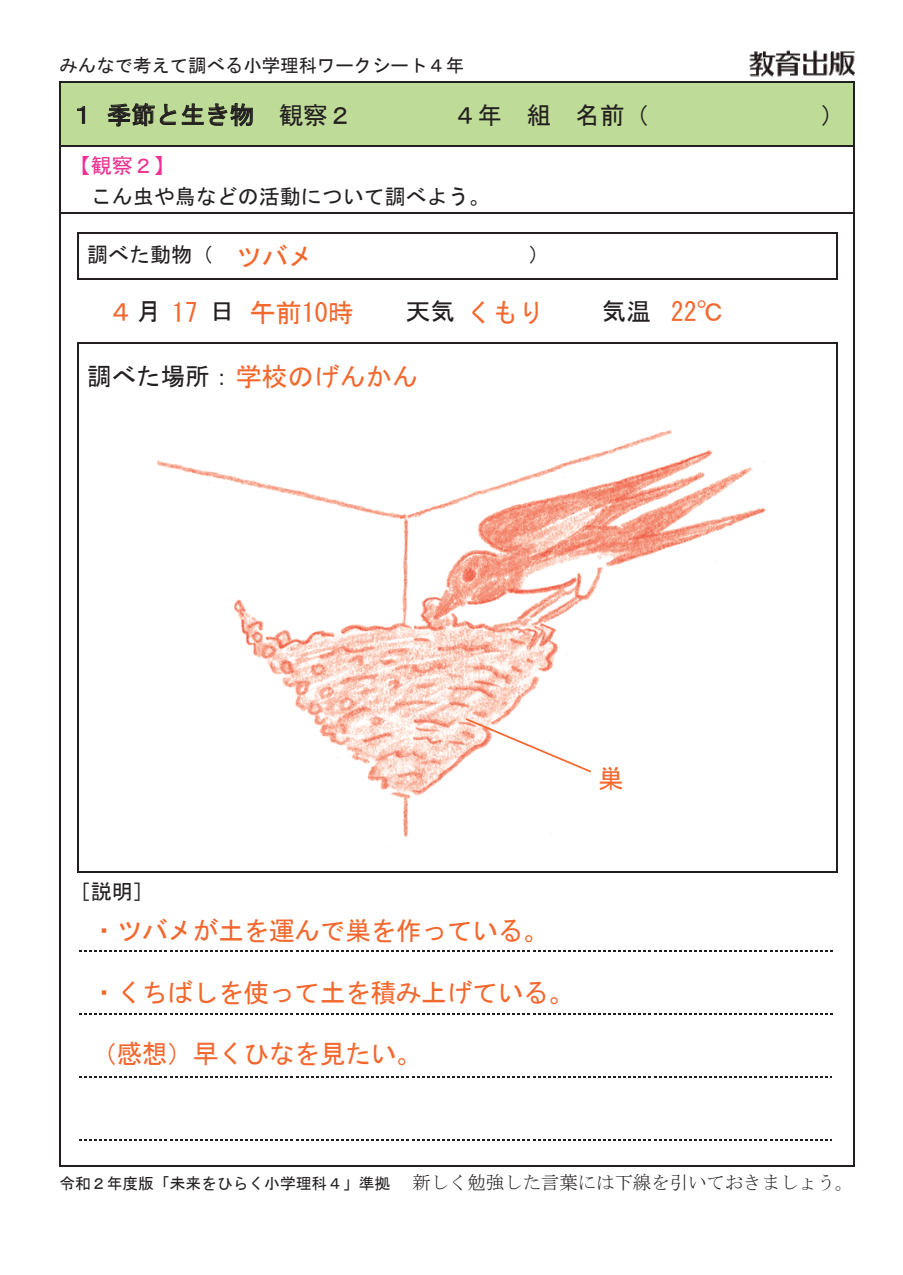
<style>
.page{position:relative;width:903px;height:1275px;background:#fff}
.page>*{position:absolute;margin:0;border:0;box-sizing:border-box;transform-origin:0 0}
.t1{font:26.07px "MS Gothic";letter-spacing:-.025em;color:#f2682e}
.t2{font:26.07px "MS Gothic";color:#f2682e}
.t3{font:24.5px "MS Gothic";color:#231f20}
.t4{font:21px "MS Gothic";color:#231f20}
.t5{font:21px "MS Gothic";color:#ed3194}
.t6{font:18.55px "MS Mincho";color:#231f20}
.t7{font:18.55px "MS Gothic";color:#231f20}
.s1{font-size:24.5px;color:#231f20}
.s2{font-family:"MS Gothic";font-size:15.75px}
</style>
<div class="page">
<div style="left:61px;top:83px;width:793px;height:63px;background:#bedc98"></div>
<svg style="left:77px;top:106px;width:8px;height:18px"></svg>
<svg style="left:107px;top:103px;width:146px;height:24px"></svg>
<hr style="left:61px;top:81px;width:793px;height:2px;background:#231f20">
<hr style="left:59px;top:83px;width:2px;height:63px;background:#231f20">
<hr style="left:854px;top:83px;width:1px;height:63px;background:#231f20">
<hr style="left:61px;top:146px;width:793px;height:1px;background:#231f20">
<hr style="left:59px;top:149px;width:2px;height:63px;background:#231f20">
<hr style="left:854px;top:149px;width:1px;height:63px;background:#231f20">
<svg style="left:79px;top:951px;width:753px;height:1px"></svg>
<svg style="left:79px;top:1014px;width:753px;height:1px"></svg>
<svg style="left:79px;top:1077px;width:753px;height:1px"></svg>
<svg style="left:79px;top:1140px;width:753px;height:1px"></svg>
<svg style="left:77px;top:232px;width:2px;height:6px"></svg>
<hr style="left:79px;top:232px;width:757px;height:1px;background:#231f20">
<svg style="left:836px;top:232px;width:2px;height:6px"></svg>
<hr style="left:77px;top:238px;width:2px;height:40px;background:#231f20">
<hr style="left:836px;top:238px;width:2px;height:40px;background:#231f20">
<hr style="left:80px;top:278px;width:756px;height:2px;background:#231f20">
<hr style="left:80px;top:342px;width:756px;height:2px;background:#231f20">
<hr style="left:77px;top:344px;width:2px;height:527px;background:#231f20">
<hr style="left:79px;top:871px;width:757px;height:1px;background:#231f20">
<hr style="left:836px;top:344px;width:2px;height:527px;background:#231f20">
<hr style="left:61px;top:212px;width:793px;height:2px;background:#231f20">
<hr style="left:59px;top:216px;width:2px;height:950px;background:#231f20">
<hr style="left:59px;top:1166px;width:795px;height:1px;background:#231f20">
<hr style="left:854px;top:216px;width:1px;height:950px;background:#231f20">
<img style="left:749px;top:50px;width:105px;height:27px">
<img style="left:156px;top:422px;width:644px;height:415px">
<svg style="left:464px;top:717px;width:129px;height:57px"></svg>
<p class="t7" style="left:59px;top:56px;width:406px">みんなで考えて調べる小学理科ワークシート４年</p>
<p class="t3" style="left:70px;top:102px;width:284px">１季節と生き物 観察２</p>
<p class="t3" style="left:453px;top:102px;width:198px">４年 組 名前（</p>
<p class="t3" style="left:820px;top:102px;width:26px">）</p>
<p class="t5" style="left:70px;top:155px;width:107px">【観察２】</p>
<p class="t4" style="left:91px;top:186px;width:401px">こん虫や鳥などの活動について調べよう。</p>
<p class="t1" style="left:236px;top:243px;width:80px">ツバメ</p>
<p class="t4" style="left:87px;top:243px;width:128px">調べた動物（</p>
<p class="t4" style="left:528px;top:243px;width:22px">）</p>
<p class="t1" style="left:108px;top:300px;width:91px">４<span class="s1">月</span> 17</p>
<p class="t3" style="left:210px;top:299px;width:26px">日</p>
<p class="t1" style="left:406px;top:300px;width:140px"><span class="s1">天気</span>くもり</p>
<p class="t3" style="left:602px;top:299px;width:51px">気温</p>
<p class="t1" style="left:250px;top:300px;width:106px">午前10時</p>
<p class="t2" style="left:87px;top:364px;width:332px"><span class="s1">調べた場所：</span>学校のげんかん</p>
<p class="t1" style="left:671px;top:298px;width:54px">22℃</p>
<p class="t4" style="left:70px;top:881px;width:86px">［説明］</p>
<p class="t1" style="left:91px;top:918px;width:459px">・ツバメが土を運んで巣を作っている。</p>
<p class="t1" style="left:91px;top:979px;width:485px">・くちばしを使って土を積み上げている。</p>
<p class="t1" style="left:91px;top:1040px;width:332px">（感想）早くひなを見たい。</p>
<p class="t1" style="left:598px;top:766px;width:28px">巣</p>
<p class="t6" style="left:59px;top:1173px;width:796px"><span class="s2">令和２年度版「未来をひらく小学理科４」準拠</span> 新しく勉強した言葉には下線を引いておきましょう。</p>
</div>
